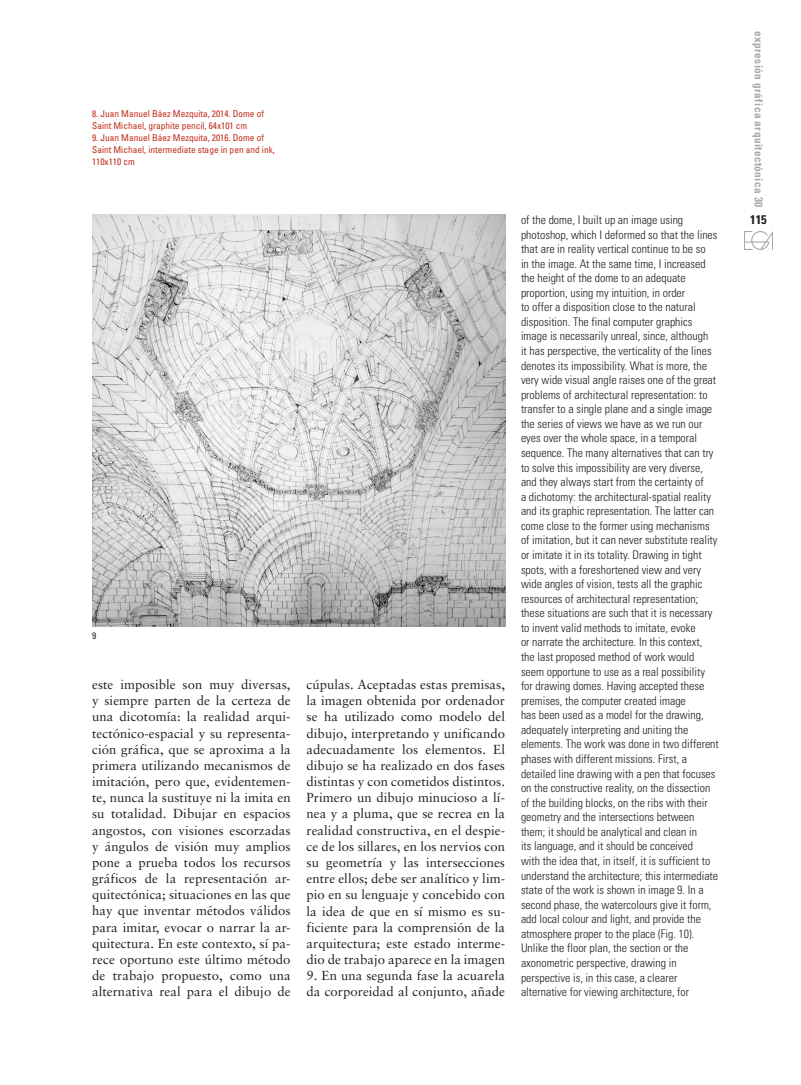
<style>
.page{position:relative;width:801px;height:1085px;background:#fff}
.page>*{position:absolute;margin:0;border:0;box-sizing:border-box;transform-origin:0 0}
.t1{font:13.12px/16.1px "Sabon";letter-spacing:.005em;color:#231f20;text-align:justify}
.t2{font:700 condensed 12.5px "Univers";color:#231f20}
.t3{font:300 condensed 11.88px/14.5px "Univers";color:#231f20}
.t4{font:700 condensed 11.25px "Univers";letter-spacing:.035em;color:#a8a9ad}
.t5{font:condensed 9.38px/11.9px "Univers";color:#c02d19}
.PIES_DE_FOTO_INGLES{font:condensed 9.38px "Univers";color:#231f20}
</style>
<div class="page">
<img style="left:744px;top:231px;width:28px;height:18px">
<img style="left:92px;top:214px;width:413px;height:412px">
<p class="t5" style="left:92px;top:108px;width:173px">8. Juan Manuel Báez Mezquita, 2014. Dome of<br>Saint Michael, graphite pencil, 64x101 cm</p>
<p class="t5" style="left:92px;top:132px;width:184px">9. Juan Manuel Báez Mezquita, 2016. Dome of<br>Saint Michael, intermediate stage in pen and ink,<br>110x110 cm</p>
<p class="PIES_DE_FOTO_INGLES" style="left:92px;top:630px;width:6px">9</p>
<p class="t1" style="left:92px;top:676px;width:200px">este imposible son muy diversas, y siempre parten de la certeza de una dicotomía: la realidad arqui&shy;tectónico-espacial y su representa&shy;ción gráfica, que se aproxima a la primera utilizando mecanismos de imitación, pero que, evidentemen&shy;te, nunca la sustituye ni la imita en su totalidad. Dibujar en espacios angostos, con visiones escorzadas y ángulos de visión muy amplios pone a prueba todos los recursos gráficos de la representación ar&shy;quitectónica; situaciones en las que hay que inventar métodos válidos para imitar, evocar o narrar la ar&shy;quitectura. En este contexto, sí pa&shy;rece oportuno este último método de trabajo propuesto, como una alternativa real para el dibujo de</p>
<p class="t1" style="left:306px;top:676px;width:200px">cúpulas. Aceptadas estas premisas, la imagen obtenida por ordenador se ha utilizado como modelo del dibujo, interpretando y unificando adecuadamente los elementos. El dibujo se ha realizado en dos fases distintas y con cometidos distintos.<br>Primero un dibujo minucioso a lí&shy;nea y a pluma, que se recrea en la realidad constructiva, en el despie&shy;ce de los sillares, en los nervios con su geometría y las intersecciones entre ellos; debe ser analítico y lim&shy;pio en su lenguaje y concebido con la idea de que en sí mismo es su&shy;ficiente para la comprensión de la arquitectura; este estado interme&shy;dio de trabajo aparece en la imagen</p>
<p class="t1" style="left:306px;top:967px;width:200px">9. En una segunda fase la acuarela da corporeidad al conjunto, añade</p>
<p class="t3" style="left:521px;top:212px;width:199px">of the dome, I built up an image using photoshop, which I deformed so that the lines that are in reality vertical continue to be so<br>in the image. At the same time, I increased the height of the dome to an adequate proportion, using my intuition, in order<br>to offer a disposition close to the natural disposition. The final computer graphics image is necessarily unreal, since, although<br>it has perspective, the verticality of the lines denotes its impossibility. What is more, the very wide visual angle raises one of the great problems of architectural representation: to transfer to a single plane and a single image the series of views we have as we run our eyes over the whole space, in a temporal sequence. The many alternatives that can try to solve this impossibility are very diverse, and they always start from the certainty of<br>a dichotomy: the architectural-spatial reality and its graphic representation. The latter can come close to the former using mechanisms of imitation, but it can never substitute reality or imitate it in its totality. Drawing in tight spots, with a foreshortened view and very wide angles of vision, tests all the graphic resources of architectural representation; these situations are such that it is necessary to invent valid methods to imitate, evoke<br>or narrate the architecture. In this context, the last proposed method of work would seem opportune to use as a real possibility for drawing domes. Having accepted these premises, the computer created image<br>has been used as a model for the drawing, adequately interpreting and uniting the elements. The work was done in two different phases with different missions. First, a detailed line drawing with a pen that focuses on the constructive reality, on the dissection of the building blocks, on the ribs with their geometry and the intersections between them; it should be analytical and clean in<br>its language, and it should be conceived<br>with the idea that, in itself, it is sufficient to understand the architecture; this intermediate state of the work is shown in image 9. In a second phase, the watercolours give it form, add local colour and light, and provide the atmosphere proper to the place (Fig. 10).</p>
<p class="t3" style="left:521px;top:940px;width:170px">Unlike the floor plan, the section or the axonometric perspective, drawing in perspective is, in this case, a clearer alternative for viewing architecture, for</p>
<p class="t4" style="left:766px;top:31px;width:177px;rotate:90deg">expresión gráfica arquitectónica 30</p>
<p class="t2" style="left:750px;top:212px;width:18px">115</p>
</div>
